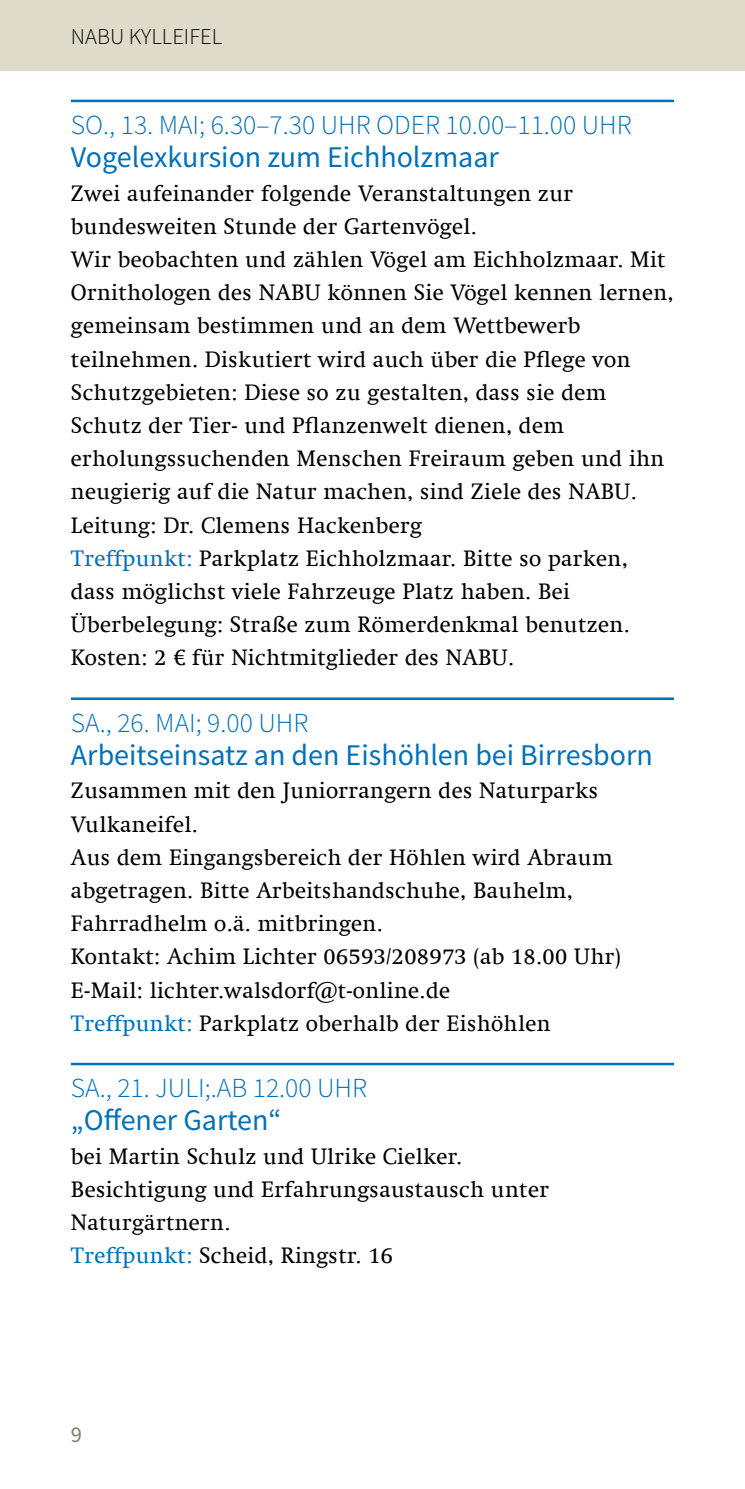
<style>
.page{position:relative;width:745px;height:1489px;background:#fff}
.page>*{position:absolute;margin:0;border:0;box-sizing:border-box;transform-origin:0 0}
.t1{font:30px "Source Sans Pro";color:#0071bb}
.t2{font:300 27.5px "Source Sans Pro";color:#0071bb}
.t3{font:22.5px/33.2px "Swift Com";letter-spacing:.015em;color:#000}
.t4{font:300 22.5px "Source Sans Pro";color:#000}
.t5{font:22.5px "Source Sans Pro";color:#827f64}
.s1{color:#0071bb}
</style>
<div class="page">
<div style="left:0;top:0;width:744px;height:71px;background:#dedbcb"></div>
<hr style="left:71px;top:100px;width:602px;height:2px;background:#0071bb">
<hr style="left:71px;top:697px;width:602px;height:3px;background:#0071bb">
<hr style="left:71px;top:1062px;width:602px;height:3px;background:#0071bb">
<p class="t4" style="left:71px;top:23px;width:92px">NABU KYLLEIFEL</p>
<p class="t2" style="left:71px;top:108px;width:562px">SO., 13. MAI ; 6.30–7.30 UHR ODER 10.00–11.00 UHR</p>
<h1 class="t1" style="left:71px;top:138px;width:429px">Vogelexkursion zum Eichholzmaar</h1>
<p class="t3" style="left:71px;top:176px;width:603px">Zwei aufeinander folgende Veranstaltungen zur bundesweiten Stunde der Gartenvögel.<br>Wir beobachten und zählen Vögel am Eichholzmaar. Mit Ornithologen des NABU können Sie Vögel kennen lernen, gemeinsam bestimmen und an dem Wettbewerb teilnehmen. Diskutiert wird auch über die Pflege von Schutzgebieten: Diese so zu gestalten, dass sie dem Schutz der Tier- und Pflanzenwelt dienen, dem erholungssuchenden Menschen Freiraum geben und ihn neugierig auf die Natur machen, sind Ziele des NABU.<br>Leitung: Dr. Clemens Hackenberg<br><span class="s1">Treffpunkt:</span> Parkplatz Eichholzmaar. Bitte so parken, dass möglichst viele Fahrzeuge Platz haben. Bei Überbelegung: Straße zum Römerdenkmal benutzen.<br>Kosten: 2 € für Nichtmitglieder des NABU.</p>
<p class="t2" style="left:71px;top:705px;width:239px">SA., 26. MAI; 9.00 UHR</p>
<h1 class="t1" style="left:71px;top:736px;width:583px">Arbeitseinsatz an den Eishöhlen bei Birresborn</h1>
<p class="t3" style="left:71px;top:774px;width:551px">Zusammen mit den Juniorrangern des Naturparks Vulkaneifel.<br>Aus dem Eingangsbereich der Höhlen wird Abraum abgetragen. Bitte Arbeitshandschuhe, Bauhelm, Fahrradhelm o.ä. mitbringen.<br>Kontakt: Achim Lichter 06593/208973 (ab 18.00 Uhr)<br>E-Mail: lichter.walsdorf@t-online.de<br><span class="s1">Treffpunkt:</span> Parkplatz oberhalb der Eishöhlen</p>
<p class="t2" style="left:71px;top:1071px;width:297px">SA., 21. JULI;.AB 12.00 UHR</p>
<h1 class="t1" style="left:71px;top:1101px;width:212px">„Offener Garten“</h1>
<p class="t3" style="left:71px;top:1139px;width:479px">bei Martin Schulz und Ulrike Cielker.<br>Besichtigung und Erfahrungsaustausch unter Naturgärtnern.<br><span class="s1">Treffpunkt:</span> Scheid, Ringstr. 16</p>
<p class="t5" style="left:71px;top:1419px;width:13px">9</p>
</div>
